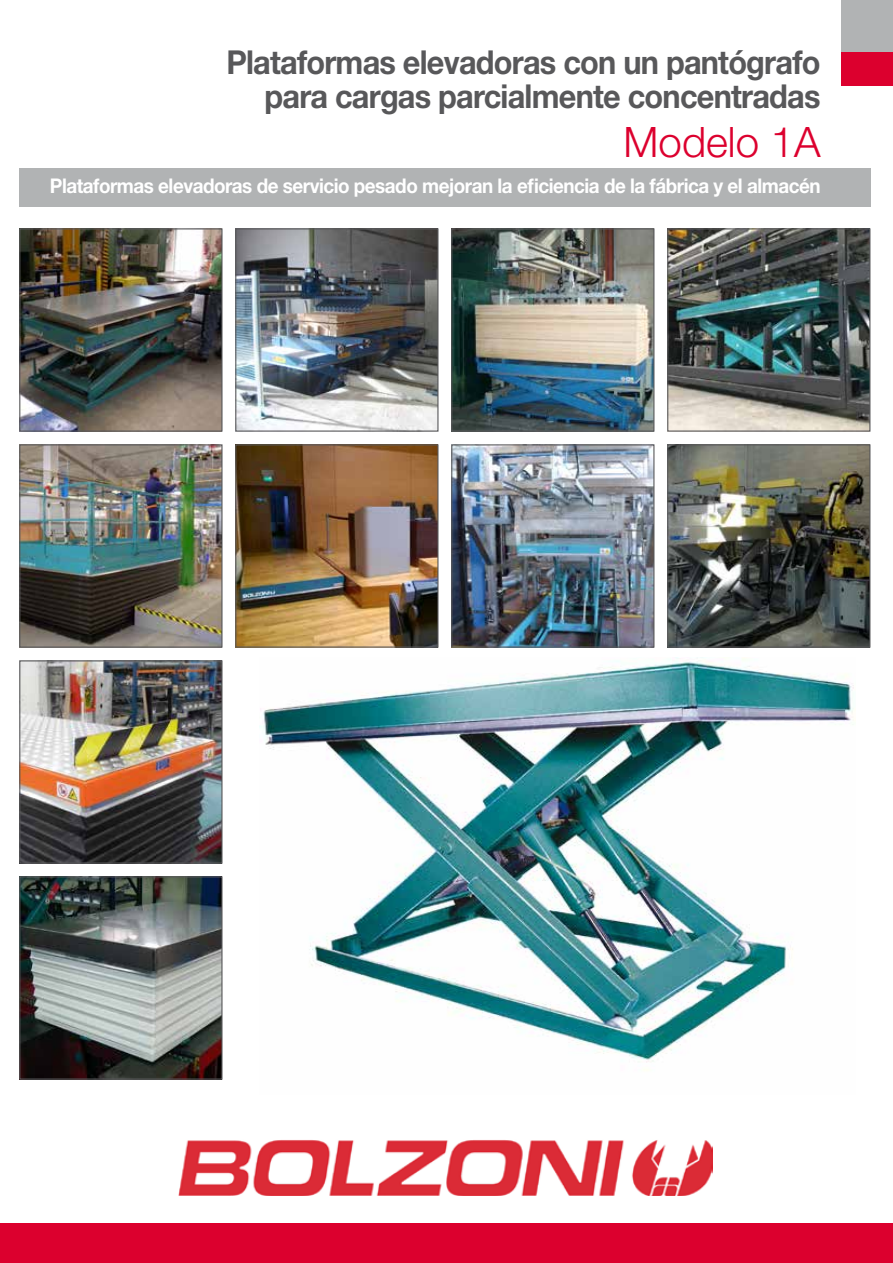
<style>
.page{position:relative;width:893px;height:1263px;background:#fff}
.page>*{position:absolute;margin:0;border:0;box-sizing:border-box;transform-origin:0 0}
.t1{font:300 42px "Helvetica Neue LT Std";color:#dc002e}
.t2{font:700 33px/34.5px "Helvetica Neue LT Std";letter-spacing:-.025em;color:#58585a;text-align:right;scale:.93 1}
.t3{font:700 20.25px "Helvetica Neue LT Std";letter-spacing:-.025em;color:#fff;scale:.93 1}
</style>
<div class="page">
<div style="left:0;top:1224px;width:893px;height:39px;background:#dc002e"></div>
<div style="left:842px;top:51px;width:51px;height:34px;background:#dc002e"></div>
<div style="left:842px;top:0;width:51px;height:51px;background:#b1b3b4"></div>
<img style="left:21px;top:878px;width:200px;height:199px">
<div style="left:19px;top:876px;width:204px;height:203px;border:1px solid #58585a"></div>
<img style="left:21px;top:662px;width:200px;height:200px">
<div style="left:19px;top:660px;width:204px;height:204px;border:1px solid #58585a"></div>
<img style="left:237px;top:446px;width:199px;height:200px">
<div style="left:235px;top:444px;width:203px;height:204px;border:1px solid #58585a"></div>
<img style="left:669px;top:446px;width:199px;height:200px">
<div style="left:667px;top:444px;width:203px;height:204px;border:1px solid #58585a"></div>
<img style="left:453px;top:230px;width:199px;height:200px">
<div style="left:451px;top:228px;width:203px;height:204px;border:1px solid #58585a"></div>
<img style="left:453px;top:446px;width:199px;height:200px">
<div style="left:451px;top:444px;width:203px;height:204px;border:1px solid #58585a"></div>
<img style="left:237px;top:230px;width:199px;height:200px">
<div style="left:235px;top:228px;width:203px;height:204px;border:1px solid #58585a"></div>
<img style="left:669px;top:230px;width:199px;height:200px">
<div style="left:667px;top:228px;width:203px;height:204px;border:1px solid #58585a"></div>
<img style="left:21px;top:230px;width:200px;height:200px">
<div style="left:19px;top:228px;width:204px;height:204px;border:1px solid #58585a"></div>
<img style="left:21px;top:446px;width:200px;height:200px">
<div style="left:19px;top:444px;width:204px;height:204px;border:1px solid #58585a"></div>
<img style="left:179px;top:1140px;width:534px;height:55px">
<img style="left:259px;top:658px;width:595px;height:413px">
<div style="left:19px;top:168px;width:851px;height:38px;background:#b1b3b4"></div>
<h2 class="t2" style="left:226px;top:44px;width:640px">Plataformas elevadoras con un pantógrafo para cargas parcialmente concentradas</h2>
<h1 class="t1" style="left:624px;top:117px;width:198px">Modelo 1A</h1>
<p class="t3" style="left:50px;top:173px;width:830px">Plataformas elevadoras de servicio pesado mejoran la eficiencia de la fábrica y el almacén</p>
</div>
